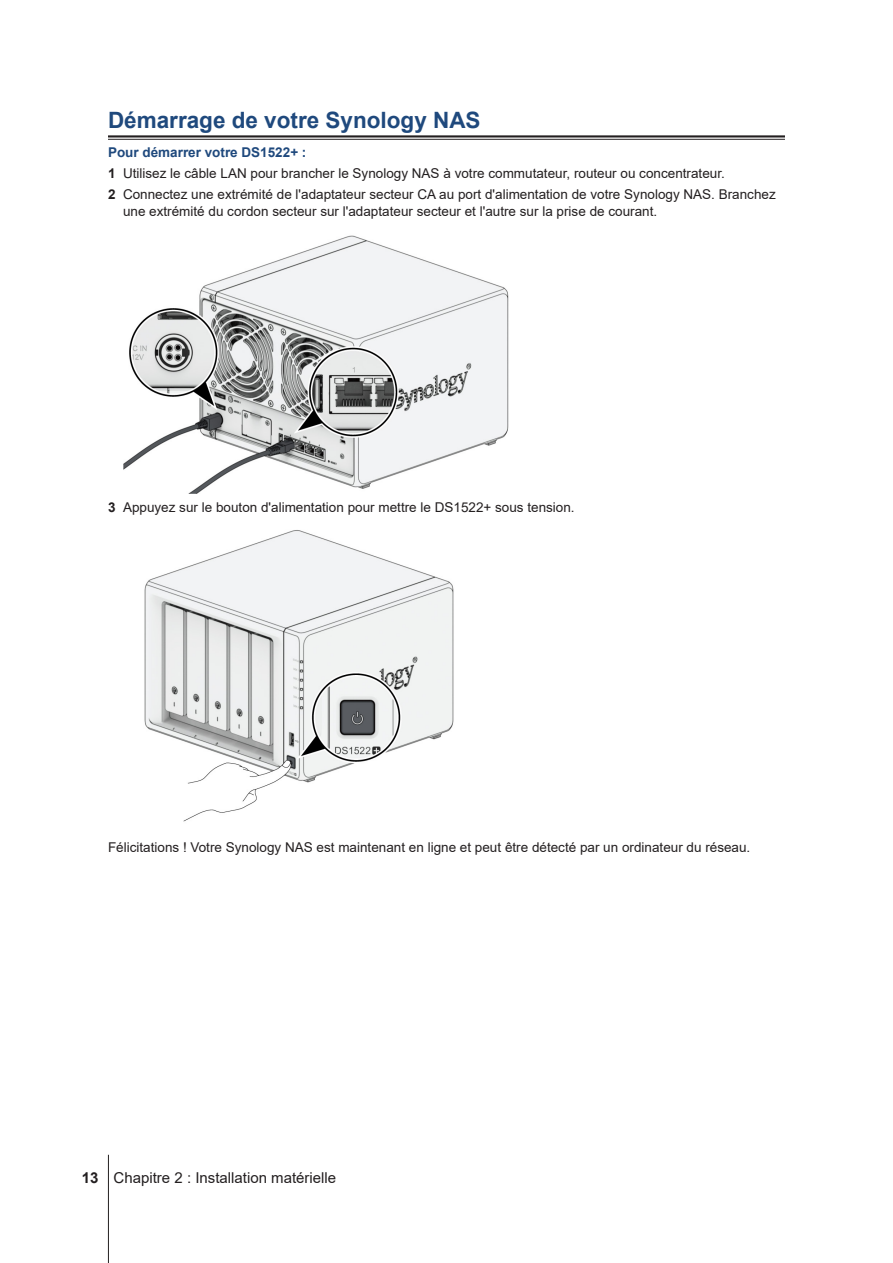
<style>
.page{position:relative;width:893px;height:1263px;background:#fff}
.page>*{position:absolute;margin:0;border:0;box-sizing:border-box;transform-origin:0 0}
.H2-underline{font:700 22.5px "Arial";color:#1f497d}
.t1{font:15px "Arial";color:#231f20}
.Body-sidebar{font:13.5px/16.5px "Arial";color:#231f20}
.DisplaySentence{font:700 13.5px "Arial";color:#1f497d}
.s1{font-weight:700}
</style>
<div class="page">
<hr style="left:108px;top:1155px;width:1px;height:108px;background:#231f20">
<hr style="left:108px;top:135px;width:677px;height:2px;background:#231f20">
<hr style="left:108px;top:139px;width:677px;height:1px;background:#231f20">
<img style="left:123px;top:235px;width:386px;height:258px">
<img style="left:144px;top:530px;width:310px;height:292px">
<p class="H2-underline" style="left:108px;top:104px;width:374px">Démarrage de votre Synology NAS</p>
<p class="DisplaySentence" style="left:108px;top:143px;width:200px">Pour démarrer votre DS1522+ :</p>
<p class="Body-sidebar" style="left:108px;top:165px;width:618px"><span class="s1">1</span> Utilisez le câble LAN pour brancher le Synology NAS à votre commutateur, routeur ou concentrateur.</p>
<p class="Body-sidebar" style="left:123px;top:186px;width:654px;text-indent:-15px"><span class="s1">2</span> Connectez une extrémité de l'adaptateur secteur CA au port d'alimentation de votre Synology NAS. Branchez une extrémité du cordon secteur sur l'adaptateur secteur et l'autre sur la prise de courant.</p>
<p class="Body-sidebar" style="left:108px;top:499px;width:468px"><span class="s1">3</span> Appuyez sur le bouton d'alimentation pour mettre le DS1522+ sous tension.</p>
<p class="Body-sidebar" style="left:108px;top:839px;width:644px">Félicitations ! Votre Synology NAS est maintenant en ligne et peut être détecté par un ordinateur du réseau.</p>
<p class="t1" style="left:82px;top:1167px;width:256px"><span class="s1">13</span> Chapitre 2 : Installation matérielle</p>
</div>
